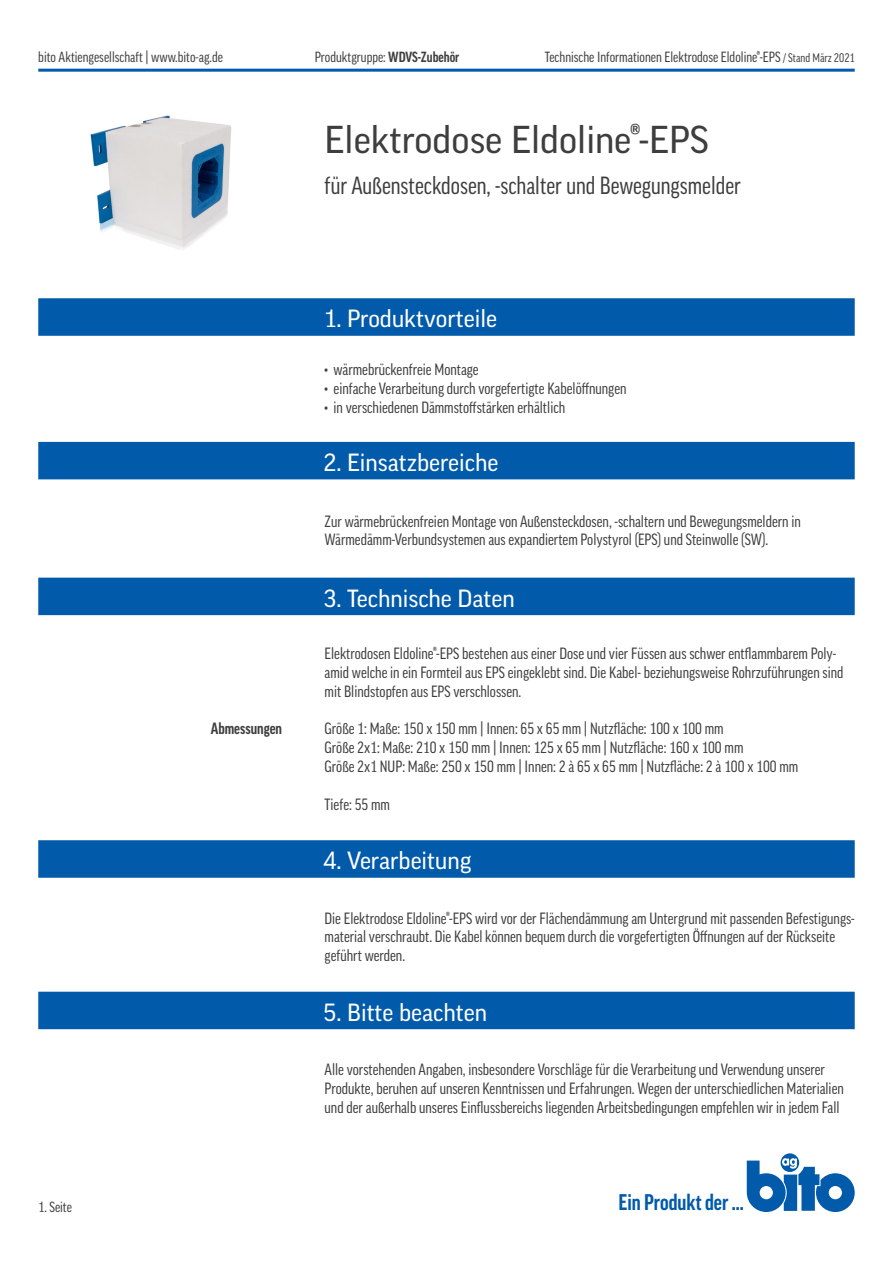
<style>
.page{position:relative;width:893px;height:1263px;background:#fff}
.page>*{position:absolute;margin:0;border:0;box-sizing:border-box;transform-origin:0 0}
.Headline{font:37.5px "Good Pro";color:#3e3e3f}
.blauer_Balken{font:24px "Good Pro";color:#fff}
.Subline{font:condensed 24px "Good Pro";color:#3e3e3f}
.t1{font:700 condensed 21.9px "Good Pro";color:#015aaa}
.Inhalt{font:condensed 15.75px/18.9px "Good Pro";color:#3e3e3f}
.Auflistung{font:700 condensed 15.75px "Good Pro";color:#3e3e3f}
.t2{font:condensed 14.25px "Good Pro";color:#3e3e3f}
.s1{font-weight:700}
.s2{font-size:12px}
</style>
<div class="page">
<hr style="left:38px;top:69px;width:817px;height:3px;background:#015aaa">
<svg style="left:781px;top:1153px;width:18px;height:19px"></svg>
<svg style="left:747px;top:1158px;width:108px;height:54px"></svg>
<img style="left:90px;top:115px;width:142px;height:135px">
<div style="left:38px;top:442px;width:817px;height:37px;background:#015aaa"></div>
<div style="left:38px;top:578px;width:817px;height:37px;background:#015aaa"></div>
<div style="left:38px;top:298px;width:817px;height:38px;background:#015aaa"></div>
<div style="left:38px;top:840px;width:817px;height:38px;background:#015aaa"></div>
<div style="left:38px;top:992px;width:817px;height:37px;background:#015aaa"></div>
<p class="t2" style="left:38px;top:49px;width:186px">bito Aktiengesellschaft | www.bito-ag.de</p>
<p class="t2" style="left:315px;top:49px;width:146px">Produktgruppe: <span class="s1">WDVS-Zubehör</span></p>
<p class="t2" style="left:545px;top:49px;width:311px">Technische Informationen Elektrodose Eldoline®-EPS <span class="s2">/ Stand März 2021</span></p>
<p class="Headline" style="left:325px;top:118px;width:386px">Elektrodose Eldoline®-EPS</p>
<p class="Subline" style="left:325px;top:172px;width:418px">für Außensteckdosen, -schalter und Bewegungsmelder</p>
<p class="blauer_Balken" style="left:323px;top:305px;width:175px">1. Produktvorteile</p>
<p class="Inhalt" style="left:325px;top:360px;width:156px">• wärmebrückenfreie Montage</p>
<p class="Inhalt" style="left:325px;top:379px;width:303px">• einfache Verarbeitung durch vorgefertigte Kabelöffnungen</p>
<p class="Inhalt" style="left:325px;top:398px;width:242px">• in verschiedenen Dämmstoffstärken erhältlich</p>
<p class="blauer_Balken" style="left:323px;top:449px;width:177px">2. Einsatzbereiche</p>
<p class="Inhalt" style="left:325px;top:511px;width:478px">Zur wärmebrückenfreien Montage von Außensteckdosen, -schaltern und Bewegungsmeldern in<br>Wärmedämm-Verbundsystemen aus expandiertem Polystyrol (EPS) und Steinwolle (SW).</p>
<p class="Auflistung" style="left:211px;top:720px;width:73px">Abmessungen</p>
<p class="blauer_Balken" style="left:323px;top:584px;width:193px">3. Technische Daten</p>
<p class="Inhalt" style="left:325px;top:644px;width:520px">Elektrodosen Eldoline®-EPS bestehen aus einer Dose und vier Füssen aus schwer entflammbarem Poly&shy;amid welche in ein Formteil aus EPS eingeklebt sind. Die Kabel- beziehungsweise Rohrzuführungen sind mit Blindstopfen aus EPS verschlossen.</p>
<p class="Inhalt" style="left:325px;top:719px;width:401px">Größe 1: Maße: 150 x 150 mm | Innen: 65 x 65 mm | Nutzfläche: 100 x 100 mm</p>
<p class="Inhalt" style="left:325px;top:738px;width:420px">Größe 2x1: Maße: 210 x 150 mm | Innen: 125 x 65 mm | Nutzfläche: 160 x 100 mm</p>
<p class="Inhalt" style="left:325px;top:757px;width:475px">Größe 2x1 NUP: Maße: 250 x 150 mm | Innen: 2 à 65 x 65 mm | Nutzfläche: 2 à 100 x 100 mm</p>
<p class="Inhalt" style="left:325px;top:795px;width:67px">Tiefe: 55 mm</p>
<p class="blauer_Balken" style="left:323px;top:847px;width:150px">4. Verarbeitung</p>
<p class="Inhalt" style="left:325px;top:908px;width:532px">Die Elektrodose Eldoline®-EPS wird vor der Flächendämmung am Untergrund mit passenden Befestigungs&shy;material verschraubt. Die Kabel können bequem durch die vorgefertigten Öffnungen auf der Rückseite geführt werden.</p>
<p class="blauer_Balken" style="left:323px;top:998px;width:165px">5. Bitte beachten</p>
<p class="Inhalt" style="left:325px;top:1060px;width:521px">Alle vorstehenden Angaben, insbesondere Vorschläge für die Verarbeitung und Verwendung unserer<br>Produkte, beruhen auf unseren Kenntnissen und Erfahrungen. Wegen der unterschiedlichen Materialien und der außerhalb unseres Einflussbereichs liegenden Arbeitsbedingungen empfehlen wir in jedem Fall</p>
<p class="t2" style="left:38px;top:1199px;width:35px">1. Seite</p>
<h3 class="t1" style="left:618px;top:1190px;width:127px">Ein Produkt der ...</h3>
</div>
